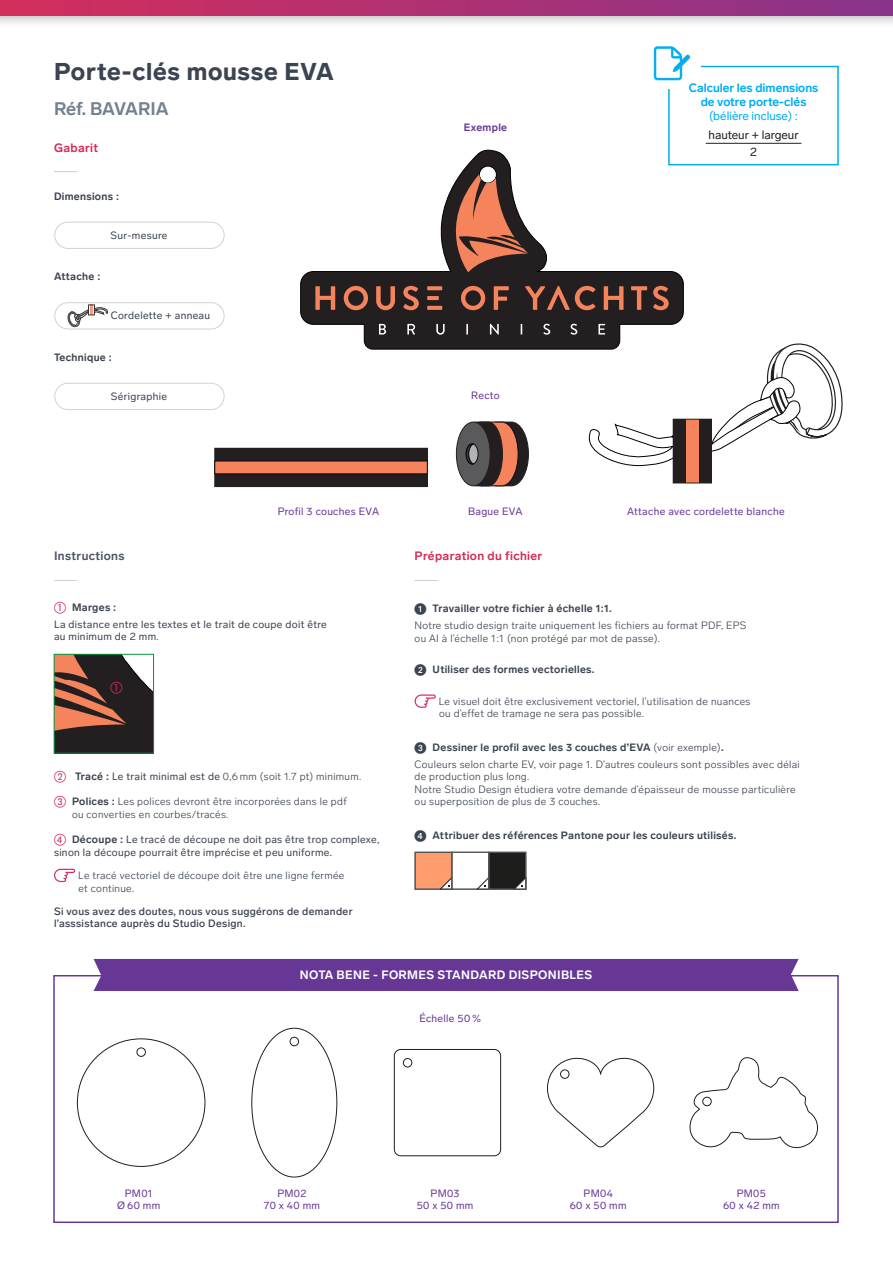
<style>
.page{position:relative;width:893px;height:1263px;background:#fff}
.page>*{position:absolute;margin:0;border:0;box-sizing:border-box;transform-origin:0 0}
.t1{font:900 24px "Lab Grotesque";letter-spacing:.03em;color:#3c4351}
.t2{font:700 18px "Lab Grotesque";letter-spacing:-.005em;color:#747f90}
.t3{font:700 12px/14.4px "Lab Grotesque";color:#00aeef;text-align:center}
.t4{font:700 12px "Lab Grotesque";letter-spacing:.03em;color:#fff}
.t5{font:700 12px "Lab Grotesque";letter-spacing:.03em;color:#d42e5c}
.t6{font:12px "Lab Grotesque";color:#00aeef}
.t7{font:12px/16.5px "Lab Grotesque";color:#231f20;text-align:center}
.t8{font:700 12px "Lab Grotesque";letter-spacing:.03em;color:#505662}
.t9{font:12px "European Pi One";color:#d42e5c}
.t10{font:300 10.5px/12.6px "Lab Grotesque";letter-spacing:.03em;color:#3c4351}
.t11{font:10.5px/16.8px "Lab Grotesque";letter-spacing:.03em;color:#3c4351}
.t12{font:10.5px/12.6px "Lab Grotesque";letter-spacing:.03em;color:#673796;text-align:center}
.t13{font:700 10.5px "Lab Grotesque";letter-spacing:.03em;color:#3c4351}
.t14{font:500 10.5px/12.6px "Lab Grotesque";letter-spacing:.03em;color:#3c4351}
.t15{font:700 10.5px "Lab Grotesque";letter-spacing:.03em;color:#673796}
.s1{font-family:"European Pi One";font-size:12px;color:#d42e5c}
.s2{font-weight:700}
.s3{font-weight:300}
.s4{font-family:"European Pi One";font-weight:400;font-size:12px;color:#d42e5c}
.s5{font-weight:400}
.s6{font-family:"European Pi One";font-weight:400;font-size:12px}
</style>
<div class="page">
<svg style="left:300px;top:150px;width:383px;height:199px"></svg>
<svg style="left:379px;top:324px;width:226px;height:11px;background:#3d3a3b"></svg>
<svg style="left:315px;top:174px;width:354px;height:136px"></svg>
<div style="left:215px;top:448px;width:212px;height:38px;background:#231f20"></div>
<div style="left:215px;top:448px;width:212px;height:39px;border:1px solid #231f20"></div>
<div style="left:215px;top:461px;width:212px;height:13px;background:#f5835c"></div>
<svg style="left:456px;top:422px;width:34px;height:64px"></svg>
<svg style="left:462px;top:422px;width:67px;height:64px;background:#6e544d"></svg>
<div style="left:469px;top:444px;width:9px;height:20px;background:#b2b3b7;border-radius:50%"></div>
<div style="left:469px;top:444px;width:9px;height:20px;border:1px solid #0e0b10;border-radius:50%"></div>
<svg style="left:589px;top:341px;width:254px;height:125px"></svg>
<div style="left:673px;top:419px;width:38px;height:64px;background:#231f20"></div>
<div style="left:686px;top:419px;width:13px;height:64px;background:#f5835c"></div>
<div style="left:673px;top:419px;width:39px;height:64px;border:1px solid #231f20"></div>
<div style="left:55px;top:383px;width:169px;height:27px;border:1px solid #d1d2d4;border-radius:13px"></div>
<svg style="left:54px;top:171px;width:23px;height:1px"></svg>
<div style="left:55px;top:222px;width:169px;height:27px;border:1px solid #d1d2d4;border-radius:13px"></div>
<svg style="left:67px;top:307px;width:41px;height:20px"></svg>
<div style="left:88px;top:305px;width:7px;height:10px;border:1px solid #000"></div>
<div style="left:55px;top:302px;width:169px;height:27px;border:1px solid #d1d2d4;border-radius:13px"></div>
<div style="left:0;top:0;width:893px;height:29px;background:#231f20;opacity:.5"></div>
<svg style="left:0;top:0;width:893px;height:15px;background:#ae3073"></svg>
<div style="left:668px;top:66px;width:171px;height:99px;border:2px solid #00aeef"></div>
<div style="left:643px;top:39px;width:58px;height:49px;background:#fff"></div>
<svg style="left:654px;top:46px;width:36px;height:34px"></svg>
<hr style="left:706px;top:143px;width:95px;height:1px;background:#231f20">
<svg style="left:54px;top:869px;width:21px;height:13px"></svg>
<svg style="left:54px;top:580px;width:23px;height:1px"></svg>
<svg style="left:56px;top:656px;width:96px;height:95px;background:#5f423a"></svg>
<div style="left:54px;top:654px;width:100px;height:99px;border:1px solid #009640"></div>
<div style="left:53px;top:975px;width:786px;height:248px;border:2px solid #673796"></div>
<div style="left:94px;top:959px;width:705px;height:32px;background:#673796"></div>
<svg style="left:77px;top:1039px;width:128px;height:127px"></svg>
<svg style="left:252px;top:1028px;width:85px;height:149px"></svg>
<svg style="left:394px;top:1049px;width:107px;height:107px"></svg>
<svg style="left:547px;top:1057px;width:107px;height:90px"></svg>
<svg style="left:689px;top:1057px;width:129px;height:92px"></svg>
<svg style="left:415px;top:580px;width:23px;height:1px"></svg>
<svg style="left:415px;top:694px;width:21px;height:14px"></svg>
<div style="left:415px;top:852px;width:38px;height:38px;background:#ff9c6d"></div>
<svg style="left:441px;top:878px;width:10px;height:10px"></svg>
<div style="left:415px;top:852px;width:38px;height:38px;border:1px solid #535353"></div>
<svg style="left:477px;top:878px;width:10px;height:10px"></svg>
<div style="left:451px;top:852px;width:38px;height:38px;border:1px solid #535353"></div>
<div style="left:488px;top:852px;width:38px;height:38px;background:#1d1d1b"></div>
<svg style="left:515px;top:875px;width:12px;height:15px"></svg>
<div style="left:488px;top:852px;width:38px;height:38px;border:1px solid #535353"></div>
<h1 class="t1" style="left:54px;top:57px;width:281px">Porte-clés mousse EVA</h1>
<h2 class="t2" style="left:54px;top:98px;width:116px">Réf. BAVARIA</h2>
<p class="t5" style="left:54px;top:140px;width:46px">Gabarit</p>
<p class="t13" style="left:54px;top:190px;width:67px">Dimensions :</p>
<p class="t11" style="left:111px;top:227px;width:58px">Sur-mesure</p>
<p class="t13" style="left:54px;top:270px;width:48px">Attache :</p>
<p class="t11" style="left:111px;top:307px;width:101px">Cordelette + anneau</p>
<p class="t13" style="left:54px;top:351px;width:59px">Technique :</p>
<p class="t11" style="left:111px;top:388px;width:58px">Sérigraphie</p>
<p class="t15" style="left:464px;top:122px;width:45px">Exemple</p>
<p class="t12" style="left:471px;top:389px;width:30px">Recto</p>
<p class="t3" style="left:689px;top:80px;width:131px">Calculer les dimensions de votre porte-clés</p>
<p class="t6" style="left:709px;top:109px;width:90px">(bélière incluse) :</p>
<p class="t7" style="left:708px;top:127px;width:92px">hauteur + largeur<br>2</p>
<p class="t8" style="left:54px;top:549px;width:72px">Instructions</p>
<p class="t12" style="left:278px;top:505px;width:103px">Profil 3 couches EVA</p>
<p class="t11" style="left:54px;top:599px;width:274px"><span class="s1">A</span> <span class="s2">Marges :<br></span>La distance entre les textes et le trait de coupe doit être</p>
<p class="t11" style="left:54px;top:628px;width:106px">au minimum de 2 mm<span class="s3">.</span></p>
<p class="t9" style="left:111px;top:682px;width:13px">A</p>
<p class="t10" style="left:54px;top:770px;width:309px"><span class="s4">B</span> <span class="s2">Tracé :</span> <span class="s5">Le trait minimal est de</span> 0,6 mm (soit 1.7 pt) minimum.</p>
<p class="t10" style="left:72px;top:795px;width:276px;text-indent:-18px"><span class="s4">C</span> <span class="s2">Polices :</span> Les polices devront être incorporées dans le pdf ou converties en courbes/tracés.</p>
<p class="t11" style="left:54px;top:833px;width:327px;line-height:12.6px"><span class="s1">D</span> <span class="s2">Découpe :</span> Le tracé de découpe ne doit pas être trop complexe, sinon la découpe pourrait être imprécise et peu uniforme.</p>
<p class="t10" style="left:78px;top:869px;width:268px">Le tracé vectoriel de découpe doit être une ligne fermée et continue.</p>
<p class="t14" style="left:54px;top:905px;width:300px">Si vous avez des doutes, nous vous suggérons de demander l’asssistance auprès du Studio Design.</p>
<p class="t12" style="left:468px;top:505px;width:56px">Bague EVA</p>
<p class="t12" style="left:627px;top:505px;width:159px">Attache avec cordelette blanche</p>
<p class="t5" style="left:415px;top:549px;width:129px">Préparation du fichier</p>
<p class="t10" style="left:415px;top:600px;width:333px;line-height:16.8px"><span class="s6">1</span> <span class="s2">Travailler votre fichier à échelle 1:1.<br></span>Notre studio design traite uniquement les fichiers au format PDF, EPS</p>
<p class="t10" style="left:415px;top:632px;width:247px">ou AI à l’échelle 1:1 (non protégé par mot de passe).</p>
<p class="t13" style="left:415px;top:663px;width:181px"><span class="s6">2</span> Utiliser des formes vectorielles.</p>
<p class="t10" style="left:439px;top:695px;width:313px">Le visuel doit être exclusivement vectoriel, l’utilisation de nuances ou d’effet de tramage ne sera pas possible.</p>
<p class="t10" style="left:415px;top:739px;width:387px;line-height:16.8px"><span class="s6">3</span> <span class="s2">Dessiner le profil avec les 3 couches d’EVA</span> (voir exemple)<span class="s2">.<br></span>Couleurs selon charte EV, voir page 1. D’autres couleurs sont possibles avec délai</p>
<p class="t10" style="left:415px;top:770px;width:382px">de production plus long.<br>Notre Studio Design étudiera votre demande d’épaisseur de mousse particulière ou superposition de plus de 3 couches.</p>
<p class="t13" style="left:415px;top:829px;width:323px"><span class="s6">4</span> Attribuer des références Pantone pour les couleurs utilisés.</p>
<p class="t4" style="left:300px;top:968px;width:294px">NOTA BENE - FORMES STANDARD DISPONIBLES</p>
<p class="t12" style="left:419px;top:1012px;width:63px">Échelle 50 %</p>
<p class="t12" style="left:117px;top:1187px;width:44px">PM01<br>Ø 60 mm</p>
<p class="t12" style="left:264px;top:1187px;width:58px">PM02<br>70 x 40 mm</p>
<p class="t12" style="left:417px;top:1187px;width:58px">PM03<br>50 x 50 mm</p>
<p class="t12" style="left:570px;top:1187px;width:58px">PM04<br>60 x 50 mm</p>
<p class="t12" style="left:723px;top:1187px;width:58px">PM05<br>60 x 42 mm</p>
</div>
